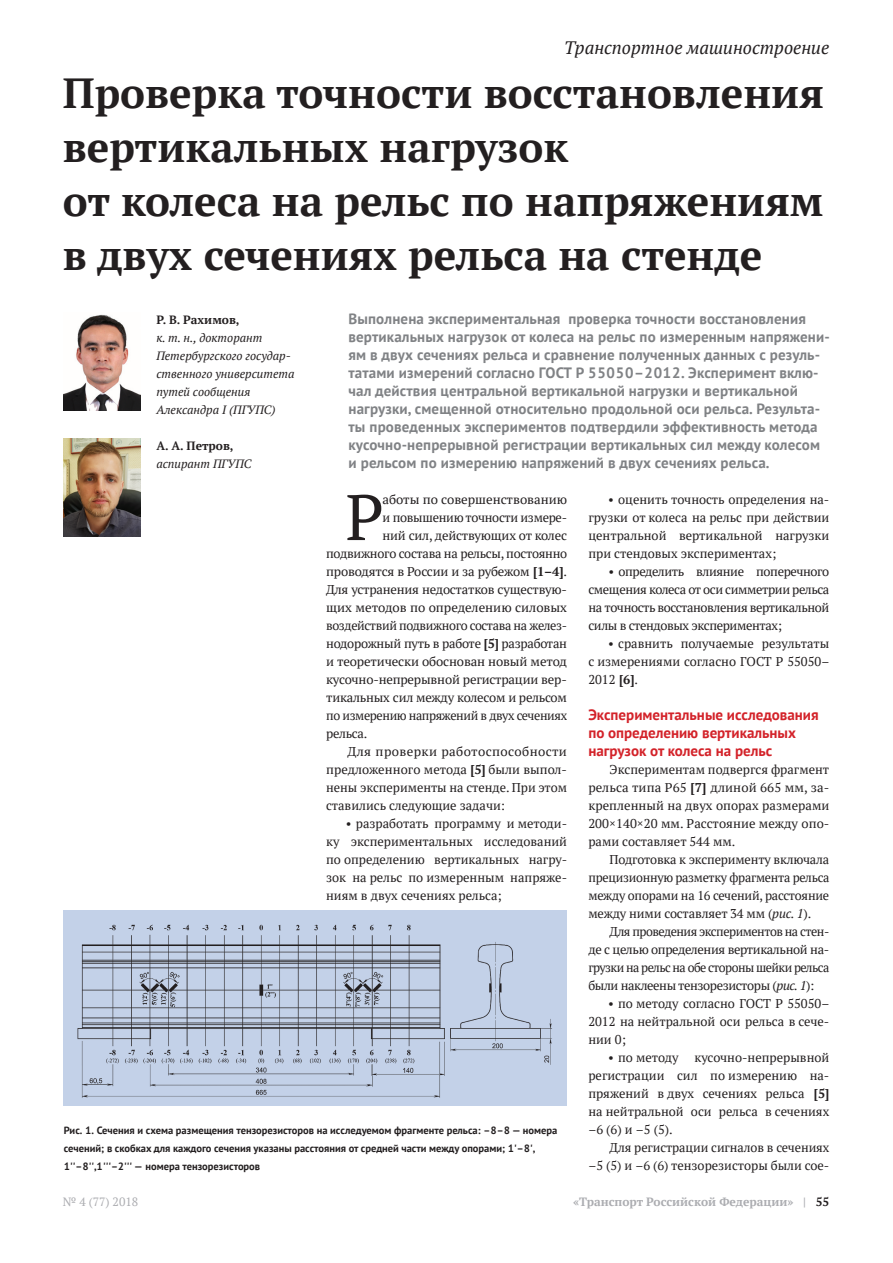
<style>
.page{position:relative;width:893px;height:1263px;background:#fff}
.page>*{position:absolute;margin:0;border:0;box-sizing:border-box;transform-origin:0 0}
.t1{font:64.2px "PT Serif";color:#231f20}
.t2{font:700 42px/54px "PT Serif";color:#231f20}
.t3{font:italic 18px "PT Serif";color:#231f20}
.t4{font:700 15px/18px "PT Sans";letter-spacing:.01em;color:#808285}
.t5{font:700 15px/18px "PT Sans";color:#d32229}
.t6{font:12.75px/18px "PT Serif";letter-spacing:-.01em;color:#231f20;text-align:justify}
.t7{font:12.75px "PT Serif";letter-spacing:-.03em;color:#231f20}
.t8{font:12.75px "PT Serif";letter-spacing:.03em;color:#231f20}
.t9{font:italic 12px/18px "PT Serif";color:#231f20}
.t10{font:700 12px "PT Serif";color:#acadb1}
.t11{font:700 12px "PT Serif";color:#231f20}
.t12{font:12px "PT Serif";color:#acadb1}
.t13{font:700 10.5px/18px "PT Sans";color:#231f20}
.s1{font-weight:700}
.s2{font-style:italic}
.s3{color:#231f20}
</style>
<div class="page">
<div style="left:64px;top:910px;width:503px;height:196px;background:#c3d1e8"></div>
<img style="left:77px;top:924px;width:475px;height:174px">
<img style="left:64px;top:314px;width:76px;height:97px">
<img style="left:64px;top:439px;width:76px;height:98px">
<h3 class="t3" style="left:564px;top:36px;width:266px">Транспортное машиностроение</h3>
<h2 class="t2" style="left:63px;top:65px;width:762px">Проверка точности восстановления вертикальных нагрузок<br>от колеса на рельс по напряжениям в двух сечениях рельса на стенде</h2>
<p class="t11" style="left:156px;top:312px;width:85px">Р. В. Рахимов,</p>
<p class="t9" style="left:156px;top:329px;width:140px">к. т. н., докторант<br>Петербургского государ&shy;ственного университета путей сообщения<br>Александра I (ПГУПС)</p>
<p class="t11" style="left:156px;top:438px;width:79px">А. А. Петров,</p>
<p class="t9" style="left:156px;top:455px;width:97px">аспирант ПГУПС</p>
<p class="t4" style="left:348px;top:309px;width:483px">Выполнена экспериментальная проверка точности восстановления вертикальных нагрузок от колеса на рельс по измеренным напряжени&shy;ям в двух сечениях рельса и сравнение полученных данных с резуль&shy;татами измерений согласно ГОСТ Р 55050–2012. Эксперимент вклю&shy;чал действия центральной вертикальной нагрузки и вертикальной нагрузки, смещенной относительно продольной оси рельса. Результа&shy;ты проведенных экспериментов подтвердили эффективность метода кусочно-непрерывной регистрации вертикальных сил между колесом и рельсом по измерению напряжений в двух сечениях рельса.</p>
<h1 class="t1" style="left:346px;top:476px;width:40px">Р</h1>
<p class="t6" style="left:382px;top:490px;width:186px">аботы по совершенствованию</p>
<p class="t6" style="left:382px;top:508px;width:186px">и повышению точности измере-</p>
<p class="t6" style="left:382px;top:526px;width:186px">ний сил, действующих от колес</p>
<p class="t6" style="left:326px;top:544px;width:243px">подвижного состава на рельсы, постоянно</p>
<p class="t6" style="left:326px;top:562px;width:242px">проводятся в России и за рубежом <span class="s1">[1–4]</span>.</p>
<p class="t6" style="left:326px;top:580px;width:242px">Для устранения недостатков существую-</p>
<p class="t6" style="left:326px;top:598px;width:242px">щих методов по определению силовых</p>
<p class="t7" style="left:326px;top:617px;width:242px">воздействий подвижного состава на желез-</p>
<p class="t6" style="left:326px;top:634px;width:242px">нодорожный путь в работе <span class="s1">[5]</span> разработан</p>
<p class="t6" style="left:326px;top:652px;width:242px">и теоретически обоснован новый метод</p>
<p class="t6" style="left:326px;top:670px;width:242px">кусочно-непрерывной регистрации вер-</p>
<p class="t6" style="left:326px;top:688px;width:242px">тикальных сил между колесом и рельсом</p>
<p class="t7" style="left:326px;top:707px;width:243px">по измерению напряжений в двух сечениях</p>
<p class="t6" style="left:326px;top:724px;width:43px">рельса.</p>
<p class="t8" style="left:347px;top:743px;width:221px">Для проверки работоспособности</p>
<p class="t6" style="left:326px;top:760px;width:242px">предложенного метода <span class="s1">[5]</span> были выпол-</p>
<p class="t6" style="left:326px;top:778px;width:242px">нены эксперименты на стенде. При этом</p>
<p class="t6" style="left:326px;top:796px;width:180px">ставились следующие задачи:</p>
<p class="t6" style="left:326px;top:814px;width:242px;text-indent:20px">• разработать программу и методи&shy;ку экспериментальных исследований по определению вертикальных нагру&shy;зок на рельс по измеренным напряже&shy;ниям в двух сечениях рельса;</p>
<p class="t13" style="left:64px;top:1121px;width:495px">Рис. 1. Сечения и схема размещения тензорезисторов на исследуемом фрагменте рельса: –8–8 — номера сечений; в скобках для каждого сечения указаны расстояния от средней части между опорами; 1'–8',<br>1''–8'',1'''–2''' — номера тензорезисторов</p>
<p class="t6" style="left:588px;top:490px;width:242px;text-indent:20px">• оценить точность определения на&shy;грузки от колеса на рельс при действии центральной вертикальной нагрузки при стендовых экспериментах;</p>
<p class="t6" style="left:588px;top:562px;width:242px;text-indent:20px">• определить влияние поперечного смещения колеса от оси симметрии рельса на точность восстановления вертикальной силы в стендовых экспериментах;</p>
<p class="t6" style="left:588px;top:634px;width:242px;text-indent:20px">• сравнить получаемые результаты с измерениями согласно ГОСТ Р 55050– 2012 <span class="s1">[6]</span>.</p>
<p class="t5" style="left:588px;top:705px;width:232px">Экспериментальные исследования по определению вертикальных нагрузок от колеса на рельс</p>
<p class="t6" style="left:588px;top:760px;width:243px;text-indent:21px">Экспериментам подвергся фрагмент рельса типа Р65 <span class="s1">[7]</span> длиной 665 мм, за&shy;крепленный на двух опорах размерами 200×140×20 мм. Расстояние между опо&shy;рами составляет 544 мм.</p>
<p class="t6" style="left:588px;top:850px;width:243px;text-indent:21px">Подготовка к эксперименту включала прецизионную разметку фрагмента рельса между опорами на 16 сечений, расстояние между ними составляет 34 мм (<span class="s2">рис. 1</span>).</p>
<p class="t6" style="left:588px;top:922px;width:242px;text-indent:21px">Для проведения экспериментов на стен&shy;де с целью определения вертикальной на&shy;грузки на рельс на обе стороны шейки рельса были наклеены тензорезисторы (<span class="s2">рис. 1</span>):</p>
<p class="t6" style="left:588px;top:994px;width:242px;text-indent:20px">• по методу согласно ГОСТ Р 55050– 2012 на нейтральной оси рельса в сече&shy;нии 0;</p>
<p class="t6" style="left:588px;top:1048px;width:242px;text-indent:20px">• по методу кусочно-непрерывной регистрации сил по измерению на&shy;пряжений в двух сечениях рельса <span class="s1">[5] </span>на нейтральной оси рельса в сечениях –6 (6) и –5 (5).</p>
<p class="t6" style="left:588px;top:1138px;width:243px;text-align:right">Для регистрации сигналов в сечениях<br>–5 (5) и –6 (6) тензорезисторы были сое-</p>
<p class="t12" style="left:63px;top:1194px;width:77px">№ 4 (77) 2018</p>
<p class="t10" style="left:573px;top:1194px;width:258px">«Транспорт Российской Федерации» | <span class="s3">55</span></p>
</div>
